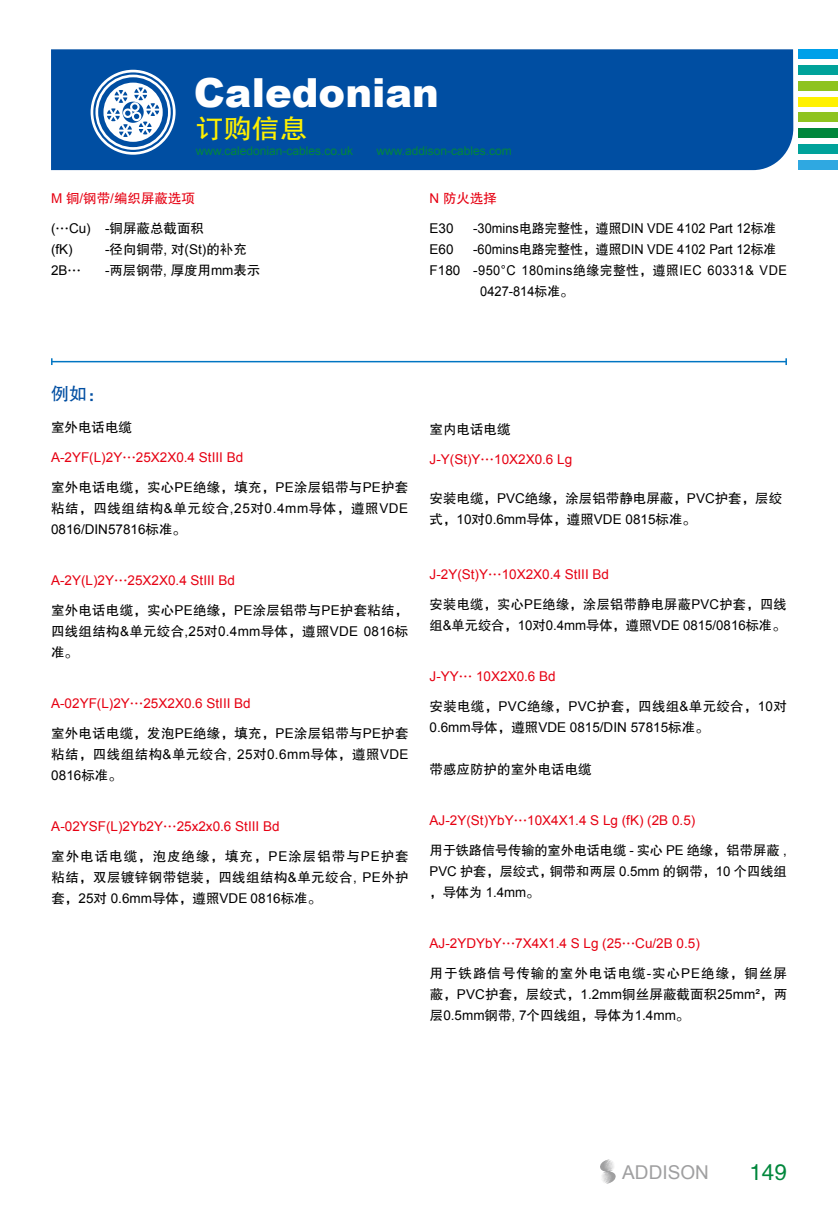
<style>
.page{position:relative;width:838px;height:1212px;background:#fff}
.page>*{position:absolute;margin:0;border:0;box-sizing:border-box;transform-origin:0 0}
.t1{font:900 40.05px "Arial";color:#fff}
.t2{font:27px "FZHTJW GB1 0";color:#fff100;scale:1.04 1}
.t3{font:22.5px "FZHTJW GB1 0";color:#00873c}
.t4{font:19.05px "Arial";color:#9f9fa0}
.t5{font:18px "FZHTJW GB1 0";color:#004ea2}
.t6{font:13.5px/21px "FZHTJW GB1 0";letter-spacing:.015em;color:#000}
.t7{font:13.5px "Arial";color:#e60012}
.t8{font:13.5px "Arial";color:#000}
.t9{font:13.5px "Arial";letter-spacing:.035em;color:#000}
.t10{font:13.5px "FZHTJW GB1 0";color:#e60012}
.t11{font:13.5px "FZHTJW GB1 0";letter-spacing:-.005em;color:#000}
.t12{font:13.5px "Arial";color:#000;scale:.95 1}
.t13{font:12px "Arial";color:#00873c}
.s1{font-family:"Arial"}
.s2{font-family:"FZHTJW GB1 0"}
</style>
<div class="page">
<div style="left:51px;top:49px;width:742px;height:121px;background:#004ea2"></div>
<div style="left:798px;top:49px;width:40px;height:10px;background:#00a0e9"></div>
<div style="left:798px;top:65px;width:40px;height:10px;background:#00a29a"></div>
<div style="left:798px;top:81px;width:40px;height:10px;background:#8ec31f"></div>
<div style="left:798px;top:97px;width:40px;height:9px;background:#fff100"></div>
<div style="left:798px;top:112px;width:40px;height:10px;background:#8ec31f"></div>
<div style="left:798px;top:128px;width:40px;height:10px;background:#00873c"></div>
<div style="left:798px;top:144px;width:40px;height:10px;background:#00a29a"></div>
<div style="left:798px;top:160px;width:40px;height:9px;background:#2fa8e1"></div>
<svg style="left:91px;top:70px;width:85px;height:85px"></svg>
<svg style="left:600px;top:1159px;width:16px;height:24px"></svg>
<hr style="left:52px;top:361px;width:734px;height:1px;background:#0075c2">
<svg style="left:51px;top:358px;width:2px;height:7px"></svg>
<svg style="left:785px;top:358px;width:2px;height:7px"></svg>
<h1 class="t1" style="left:194px;top:64px;width:247px">Caledonian</h1>
<h2 class="t2" style="left:196px;top:113px;width:109px">订购信息</h2>
<p class="t13" style="left:196px;top:143px;width:159px">www.caledonian-cables.co.uk</p>
<p class="t13" style="left:376px;top:143px;width:137px">www.addison-cables.com</p>
<p class="t10" style="left:51px;top:191px;width:146px"><span class="s1">M</span> 铜<span class="s1">/</span>钢带<span class="s1">/</span>编织屏蔽选项</p>
<p class="t6" style="left:51px;top:218px;width:154px"><span class="s1">(</span>…<span class="s1">Cu) -</span>铜屏蔽总截面积</p>
<p class="t8" style="left:51px;top:240px;width:23px">(fK)</p>
<p class="t6" style="left:105px;top:239px;width:143px"><span class="s1">-</span>径向铜带<span class="s1">,</span> 对<span class="s1">(St)</span>的补充</p>
<p class="t8" style="left:51px;top:261px;width:31px">2B<span class="s2">…</span></p>
<p class="t11" style="left:105px;top:263px;width:157px"><span class="s1">-</span>两层钢带<span class="s1">,</span> 厚度用<span class="s1">mm</span>表示</p>
<p class="t10" style="left:429px;top:191px;width:69px"><span class="s1">N</span> 防火选择</p>
<p class="t8" style="left:429px;top:219px;width:26px">E30</p>
<p class="t8" style="left:473px;top:219px;width:305px">-30mins<span class="s2">电路完整性，遵照</span>DIN VDE 4102 Part 12<span class="s2">标准</span></p>
<p class="t8" style="left:429px;top:240px;width:26px">E60</p>
<p class="t8" style="left:473px;top:240px;width:305px">-60mins<span class="s2">电路完整性，遵照</span>DIN VDE 4102 Part 12<span class="s2">标准</span></p>
<p class="t9" style="left:429px;top:261px;width:359px">F180 -950°C 180mins<span class="s2">绝缘完整性，遵照</span>IEC 60331&amp; VDE</p>
<p class="t12" style="left:480px;top:282px;width:100px">0427-814<span class="s2">标准。</span></p>
<h3 class="t5" style="left:51px;top:384px;width:55px">例如：</h3>
<p class="t6" style="left:51px;top:417px;width:82px">室外电话电缆</p>
<p class="t7" style="left:51px;top:449px;width:194px">A-2YF(L)2Y<span class="s2">…</span>25X2X0.4 StIII Bd</p>
<p class="t6" style="left:51px;top:477px;width:359px">室外电话电缆，实心<span class="s1">PE</span>绝缘，填充，<span class="s1">PE</span>涂层铝带与<span class="s1">PE</span>护套粘结，四线组结构<span class="s1">&amp;</span>单元绞合<span class="s1">,25</span>对<span class="s1">0.4mm</span>导体，遵照<span class="s1">VDE</span></p>
<p class="t8" style="left:51px;top:521px;width:137px">0816/DIN57816<span class="s2">标准。</span></p>
<p class="t7" style="left:51px;top:572px;width:185px">A-2Y(L)2Y<span class="s2">…</span>25X2X0.4 StIII Bd</p>
<p class="t6" style="left:51px;top:600px;width:359px;text-align:justify">室外电话电缆，实心<span class="s1">PE</span>绝缘，<span class="s1">PE</span>涂层铝带与<span class="s1">PE</span>护套粘结，四线组结构<span class="s1">&amp;</span>单元绞合<span class="s1">,25</span>对<span class="s1">0.4mm</span>导体，遵照<span class="s1">VDE 0816</span>标准。</p>
<p class="t7" style="left:51px;top:695px;width:201px">A-02YF(L)2Y<span class="s2">…</span>25X2X0.6 StIII Bd</p>
<p class="t6" style="left:51px;top:723px;width:359px">室外电话电缆，发泡<span class="s1">PE</span>绝缘，填充，<span class="s1">PE</span>涂层铝带与<span class="s1">PE</span>护套粘结，四线组结构<span class="s1">&amp;</span>单元绞合<span class="s1">, 25</span>对<span class="s1">0.6mm</span>导体，遵照<span class="s1">VDE</span></p>
<p class="t8" style="left:51px;top:767px;width:72px">0816<span class="s2">标准。</span></p>
<p class="t7" style="left:51px;top:818px;width:230px">A-02YSF(L)2Yb2Y<span class="s2">…</span>25x2x0.6 StIII Bd</p>
<p class="t6" style="left:51px;top:846px;width:359px">室外电话电缆，泡皮绝缘，填充，<span class="s1">PE</span>涂层铝带与<span class="s1">PE</span>护套粘结，双层镀锌钢带铠装，四线组结构<span class="s1">&amp;</span>单元绞合<span class="s1">, PE</span>外护</p>
<p class="t8" style="left:51px;top:890px;width:271px"><span class="s2">套，</span>25<span class="s2">对</span> 0.6mm<span class="s2">导体，遵照</span>VDE 0816<span class="s2">标准。</span></p>
<p class="t6" style="left:429px;top:419px;width:82px">室内电话电缆</p>
<p class="t7" style="left:429px;top:450px;width:144px">J-Y(St)Y<span class="s2">…</span>10X2X0.6 Lg</p>
<p class="t6" style="left:429px;top:488px;width:354px">安装电缆，<span class="s1">PVC</span>绝缘，涂层铝带静电屏蔽，<span class="s1">PVC</span>护套，层绞</p>
<p class="t8" style="left:429px;top:510px;width:268px"><span class="s2">式，</span>10<span class="s2">对</span>0.6mm<span class="s2">导体，遵照</span>VDE 0815<span class="s2">标准。</span></p>
<p class="t7" style="left:429px;top:566px;width:181px">J-2Y(St)Y<span class="s2">…</span>10X2X0.4 StIII Bd</p>
<p class="t6" style="left:429px;top:594px;width:359px">安装电缆，实心<span class="s1">PE</span>绝缘，涂层铝带静电屏蔽<span class="s1">PVC</span>护套，四线</p>
<p class="t8" style="left:429px;top:617px;width:358px"><span class="s2">组</span>&amp;<span class="s2">单元绞合，</span>10<span class="s2">对</span>0.4mm<span class="s2">导体，遵照</span>VDE 0815/0816<span class="s2">标准。</span></p>
<p class="t7" style="left:429px;top:668px;width:128px">J-YY<span class="s2">…</span> 10X2X0.6 Bd</p>
<p class="t6" style="left:429px;top:696px;width:359px">安装电缆，<span class="s1">PVC</span>绝缘，<span class="s1">PVC</span>护套，四线组<span class="s1">&amp;</span>单元绞合，<span class="s1">10</span>对</p>
<p class="t8" style="left:429px;top:719px;width:281px">0.6mm<span class="s2">导体，遵照</span>VDE 0815/DIN 57815<span class="s2">标准。</span></p>
<p class="t6" style="left:429px;top:759px;width:163px">带感应防护的室外电话电缆</p>
<p class="t7" style="left:429px;top:812px;width:267px">AJ-2Y(St)YbY<span class="s2">…</span>10X4X1.4 S Lg (fK) (2B 0.5)</p>
<p class="t6" style="left:429px;top:840px;width:359px;text-align:justify">用于铁路信号传输的室外电话电缆 <span class="s1">-</span> 实心 <span class="s1">PE</span> 绝缘，铝带屏蔽 <span class="s1">, PVC</span> 护套，层绞式，铜带和两层 <span class="s1">0.5mm</span> 的钢带，<span class="s1">10</span> 个四线组，导体为 <span class="s1">1.4mm</span>。</p>
<p class="t7" style="left:429px;top:935px;width:272px">AJ-2YDYbY<span class="s2">…</span>7X4X1.4 S Lg (25<span class="s2">…</span>Cu/2B 0.5)</p>
<p class="t6" style="left:429px;top:963px;width:359px;text-align:justify">用于铁路信号传输的室外电话电缆<span class="s1">-</span>实心<span class="s1">PE</span>绝缘，铜丝屏蔽，<span class="s1">PVC</span>护套，层绞式，<span class="s1">1.2mm</span>铜丝屏蔽截面积<span class="s1">25mm²</span>，两层<span class="s1">0.5mm</span>钢带<span class="s1">, 7</span>个四线组，导体为<span class="s1">1.4mm</span>。</p>
<h3 class="t4" style="left:622px;top:1160px;width:88px">ADDISON</h3>
<h3 class="t3" style="left:749px;top:1159px;width:39px">149</h3>
</div>
